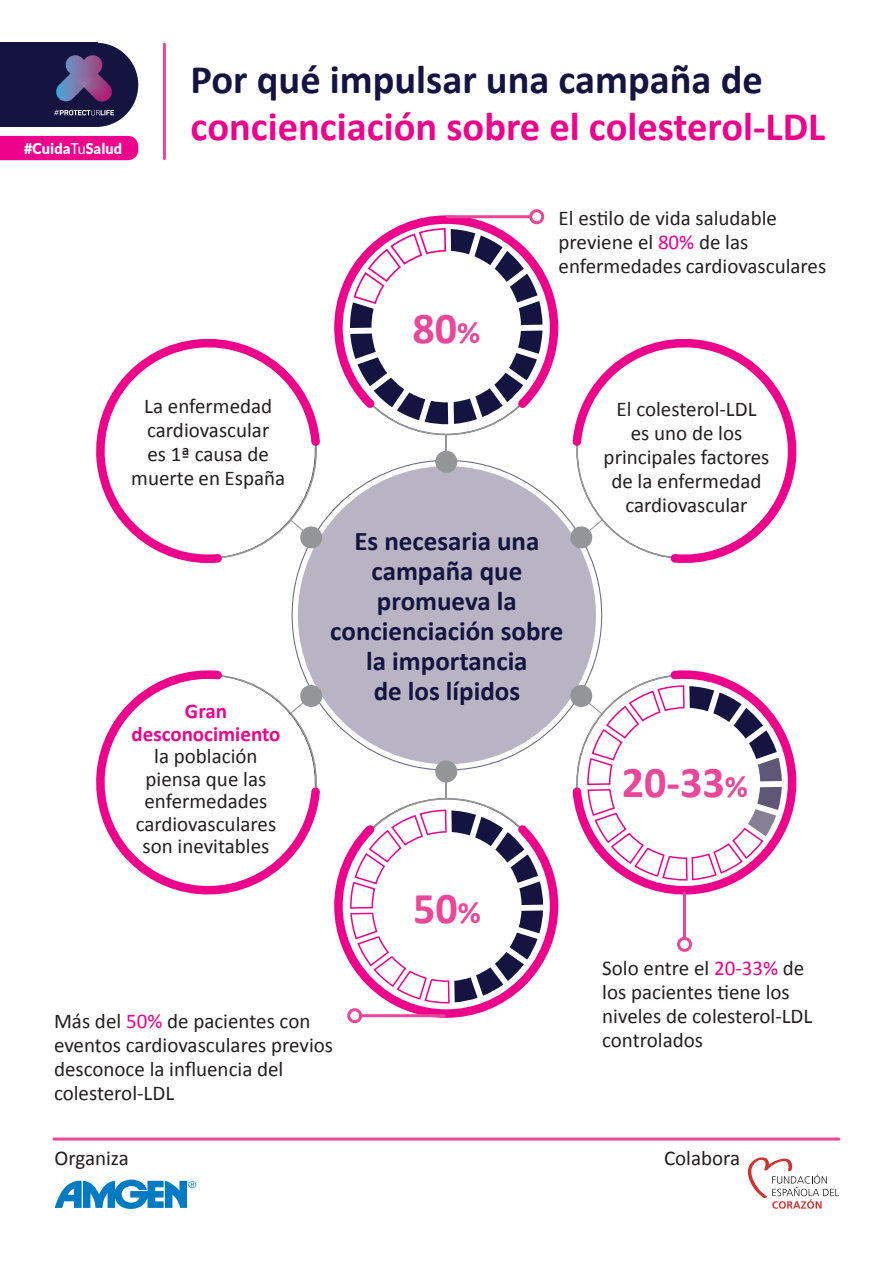
<style>
.page{position:relative;width:893px;height:1263px;background:#fff}
.page>*{position:absolute;margin:0;border:0;box-sizing:border-box;transform-origin:0 0}
.t1{font:700 44.1px "Calibri";color:#eb4699}
.t2{font:700 40.5px "Calibri";color:#ed028c}
.t3{font:700 40.5px "Calibri";color:#151441}
.t4{font:700 27px/30px "Calibri";color:#151441;text-align:center}
.t5{font:21px/24px "Calibri";color:#231f20;text-align:center}
.t6{font:700 21px/22.5px "Calibri";color:#ed028c;text-align:center}
.t7{font:900 15px "Lato";color:#fff;scale:.96 1}
.s1{font-weight:400}
.s2{font-size:31.65px}
.s3{color:#ed028c}
</style>
<div class="page">
<div style="left:0;top:136px;width:138px;height:24px;background:#ed028c"></div>
<div style="left:0;top:43px;width:98px;height:84px;background:#151441"></div>
<div style="left:54px;top:43px;width:84px;height:84px;background:#151441;border-radius:50%"></div>
<svg style="left:56px;top:55px;width:56px;height:47px"></svg>
<svg style="left:54px;top:110px;width:60px;height:5px"></svg>
<hr style="left:163px;top:44px;width:3px;height:115px;background:#eb4699">
<hr style="left:54px;top:1137px;width:785px;height:3px;background:#eb4699">
<svg style="left:292px;top:460px;width:310px;height:310px;background:#c1becb"></svg>
<svg style="left:399px;top:798px;width:96px;height:11px"></svg>
<div style="left:435px;top:760px;width:22px;height:22px;background:#939598;border-radius:50%"></div>
<svg style="left:398px;top:424px;width:96px;height:11px"></svg>
<div style="left:435px;top:451px;width:22px;height:22px;background:#939598;border-radius:50%"></div>
<svg style="left:446px;top:435px;width:1px;height:16px"></svg>
<svg style="left:292px;top:460px;width:36px;height:111px"></svg>
<svg style="left:96px;top:338px;width:224px;height:227px"></svg>
<svg style="left:290px;top:519px;width:34px;height:31px"></svg>
<svg style="left:446px;top:782px;width:1px;height:17px"></svg>
<svg style="left:292px;top:662px;width:36px;height:108px"></svg>
<svg style="left:96px;top:668px;width:224px;height:227px"></svg>
<svg style="left:290px;top:684px;width:34px;height:30px"></svg>
<svg style="left:564px;top:460px;width:38px;height:111px"></svg>
<svg style="left:572px;top:338px;width:225px;height:227px"></svg>
<svg style="left:569px;top:519px;width:34px;height:31px"></svg>
<svg style="left:564px;top:662px;width:38px;height:108px"></svg>
<svg style="left:572px;top:668px;width:225px;height:227px"></svg>
<svg style="left:334px;top:215px;width:224px;height:209px"></svg>
<hr style="left:447px;top:215px;width:84px;height:3px;background:#eb4699">
<div style="left:529px;top:209px;width:15px;height:15px;border:3px solid #eb4699;border-radius:50%"></div>
<hr style="left:683px;top:893px;width:3px;height:45px;background:#eb4699">
<div style="left:677px;top:937px;width:15px;height:15px;border:3px solid #eb4699;border-radius:50%"></div>
<div style="left:347px;top:1008px;width:15px;height:15px;border:3px solid #eb4699;border-radius:50%"></div>
<svg style="left:334px;top:809px;width:224px;height:209px"></svg>
<svg style="left:569px;top:684px;width:213px;height:197px"></svg>
<svg style="left:55px;top:1179px;width:141px;height:30px"></svg>
<svg style="left:748px;top:1157px;width:91px;height:52px"></svg>
<p class="t7" style="left:24px;top:140px;width:104px">#Cuida<span class="s1">Tu</span>Salud</p>
<p class="t3" style="left:191px;top:54px;width:574px">Por qué impulsar una campaña de</p>
<p class="t2" style="left:191px;top:101px;width:636px">concienciación sobre el colesterol-LDL</p>
<p class="t5" style="left:131px;top:394px;width:155px">La enfermedad cardiovascular<br>es 1ª causa de muerte en España</p>
<p class="t6" style="left:131px;top:700px;width:150px">Gran desconocimiento</p>
<p class="t5" style="left:136px;top:745px;width:142px;line-height:22.5px">la población piensa que las enfermedades cardiovasculares son inevitables</p>
<p class="t1" style="left:412px;top:300px;width:69px">80<span class="s2">%</span></p>
<p class="t5" style="left:559px;top:206px;width:269px;text-align:left">El estilo de vida saludable previene el <span class="s3">80%</span> de las enfermedades cardiovasculares</p>
<p class="t5" style="left:616px;top:397px;width:141px">El colesterol-LDL</p>
<p class="t5" style="left:604px;top:421px;width:167px">es uno de los principales factores de la enfermedad cardiovascular</p>
<p class="t4" style="left:330px;top:526px;width:235px">Es necesaria una campaña que promueva la concienciación sobre la importancia</p>
<p class="t4" style="left:374px;top:676px;width:148px">de los lípidos</p>
<p class="t1" style="left:413px;top:880px;width:69px">50<span class="s2">%</span></p>
<p class="t1" style="left:622px;top:754px;width:128px">20-33<span class="s2">%</span></p>
<p class="t5" style="left:54px;top:1009px;width:281px;text-align:left">Más del <span class="s3">50%</span> de pacientes con eventos cardiovasculares previos desconoce la influencia del colesterol-LDL</p>
<p class="t5" style="left:602px;top:956px;width:212px;text-align:left">Solo entre el <span class="s3">20-33%</span> de los pacientes tiene los niveles de colesterol-LDL controlados</p>
<p class="t5" style="left:55px;top:1146px;width:76px">Organiza</p>
<p class="t5" style="left:664px;top:1146px;width:78px">Colabora</p>
</div>
